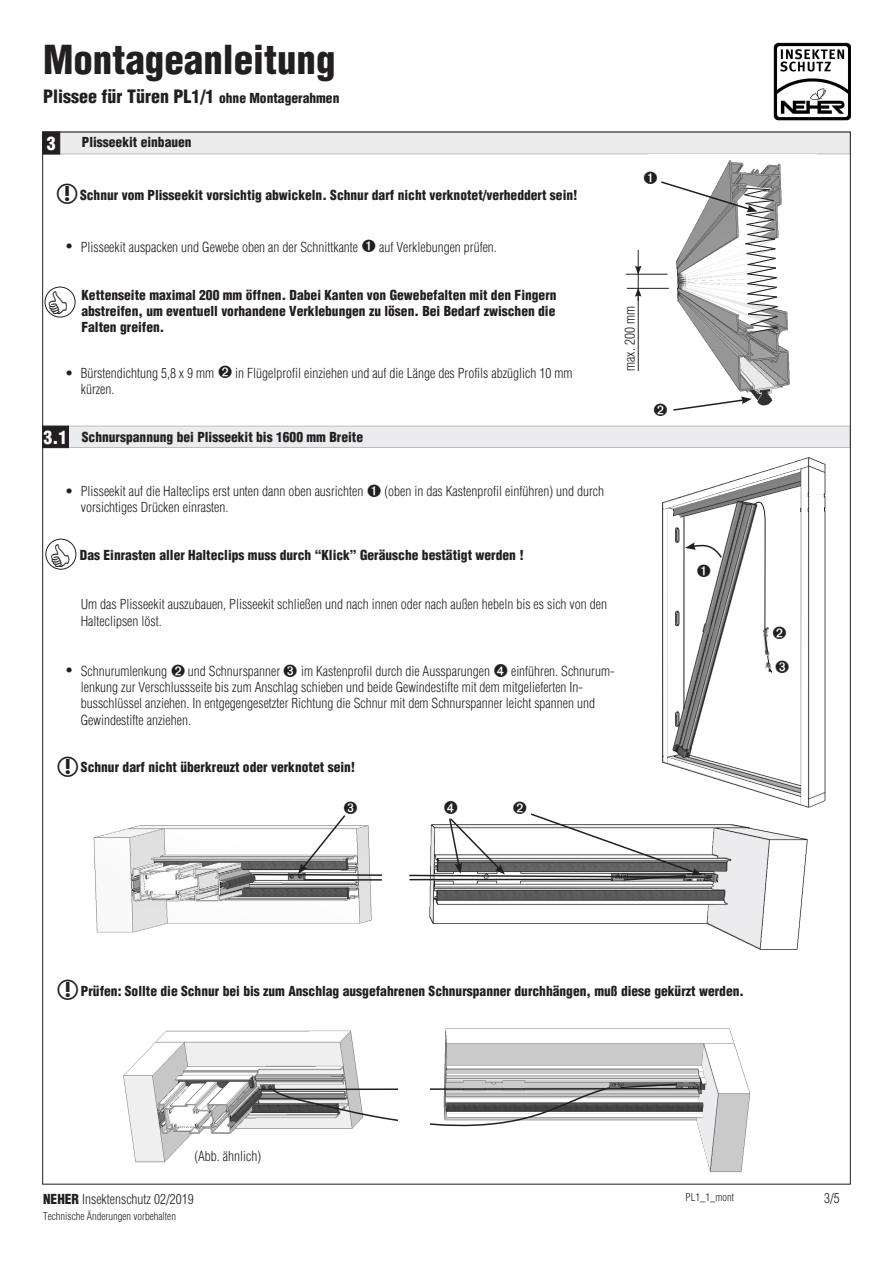
<style>
.page{position:relative;width:893px;height:1263px;background:#fff}
.page>*{position:absolute;margin:0;border:0;box-sizing:border-box;transform-origin:0 0}
.Überschriften{font:900 condensed 39px "Helvetica";color:#231f20}
.Überschriften-2{font:900 condensed 18px "Helvetica";color:#231f20}
.Überschriften-3{font:900 condensed 18px "Helvetica";color:#fff}
.Zubehör-Werkzeug{font:300 condensed 13.5px/16.2px "Helvetica";color:#231f20}
.Zubehör-Werkzeug-2{font:900 condensed 13.5px/16.2px "Helvetica";color:#231f20;text-align:justify}
.Überschriften-4{font:900 condensed 13.5px "Helvetica";color:#231f20}
.Zubehör-Werkzeug-3{font:300 condensed 10.5px "Helvetica";color:#231f20}
.s1{font-size:13.5px}
.s2{font-weight:900}
</style>
<div class="page">
<img style="left:774px;top:43px;width:76px;height:78px">
<div style="left:45px;top:539px;width:31px;height:31px;border:1px solid #231f20;border-radius:50%"></div>
<img style="left:806px;top:457px;width:20px;height:351px">
<hr style="left:795px;top:509px;width:33px;height:1px;background:#fff">
<hr style="left:804px;top:494px;width:24px;height:2px;background:#fff">
<img style="left:93px;top:825px;width:279px;height:108px">
<hr style="left:304px;top:879px;width:78px;height:2px;background:#231f20">
<img style="left:123px;top:1030px;width:230px;height:133px">
<img style="left:445px;top:1028px;width:306px;height:145px">
<svg style="left:257px;top:1045px;width:461px;height:125px"></svg>
<div style="left:43px;top:426px;width:807px;height:21px;background:#ececee"></div>
<div style="left:43px;top:426px;width:807px;height:22px;border:1px solid #bcbdc0"></div>
<div style="left:43px;top:426px;width:26px;height:22px;background:#231f20"></div>
<div style="left:43px;top:132px;width:807px;height:22px;background:#ececee;border:1px solid #bcbdc0"></div>
<div style="left:43px;top:132px;width:17px;height:22px;background:#231f20;border:1px solid #231f20"></div>
<img style="left:699px;top:160px;width:91px;height:241px">
<hr style="left:626px;top:274px;width:41px;height:1px;background:#231f20">
<hr style="left:627px;top:288px;width:42px;height:1px;background:#231f20">
<hr style="left:638px;top:294px;width:1px;height:77px;background:#231f20">
<div style="left:45px;top:287px;width:30px;height:30px;border:1px solid #231f20;border-radius:50%"></div>
<svg style="left:251px;top:815px;width:131px;height:62px"></svg>
<svg style="left:635px;top:171px;width:143px;height:161px"></svg>
<svg style="left:673px;top:389px;width:99px;height:22px"></svg>
<svg style="left:49px;top:291px;width:4px;height:23px"></svg>
<svg style="left:409px;top:458px;width:400px;height:490px"></svg>
<p class="Überschriften" style="left:43px;top:36px;width:294px">Montageanleitung</p>
<p class="Überschriften-2" style="left:43px;top:85px;width:298px">Plissee für Türen PL1/1 <span class="s1">ohne Montagerahmen</span></p>
<p class="Überschriften-3" style="left:47px;top:132px;width:11px">3</p>
<p class="Überschriften-4" style="left:82px;top:134px;width:111px">Plisseekit einbauen</p>
<p class="Zubehör-Werkzeug-2" style="left:80px;top:186px;width:499px">Schnur vom Plisseekit vorsichtig abwickeln. Schnur darf nicht verknotet/verheddert sein!</p>
<p class="Zubehör-Werkzeug" style="left:65px;top:238px;width:10px">•</p>
<p class="Zubehör-Werkzeug" style="left:81px;top:239px;width:279px">Plisseekit auspacken und Gewebe oben an der Schnittkante</p>
<p class="Zubehör-Werkzeug" style="left:379px;top:239px;width:119px">auf Verklebungen prüfen.</p>
<p class="Zubehör-Werkzeug-2" style="left:81px;top:286px;width:477px">Kettenseite maximal 200 mm öffnen. Dabei Kanten von Gewebefalten mit den Fingern abstreifen, um eventuell vorhandene Verklebungen zu lösen. Bei Bedarf zwischen die Falten greifen.</p>
<p class="Zubehör-Werkzeug" style="left:65px;top:365px;width:10px">•</p>
<p class="Zubehör-Werkzeug" style="left:81px;top:364px;width:135px">Bürstendichtung 5,8 x 9 mm</p>
<p class="Zubehör-Werkzeug" style="left:235px;top:364px;width:339px">in Flügelprofil einziehen und auf die Länge des Profils abzüglich 10 mm</p>
<p class="Zubehör-Werkzeug" style="left:81px;top:381px;width:35px">kürzen.</p>
<p class="Überschriften-3" style="left:43px;top:426px;width:25px">3.1</p>
<p class="Überschriften-4" style="left:82px;top:428px;width:283px">Schnurspannung bei Plisseekit bis 1600 mm Breite</p>
<p class="Zubehör-Werkzeug" style="left:622px;top:371px;width:66px;rotate:-90deg">max. 200 mm</p>
<p class="Zubehör-Werkzeug" style="left:65px;top:483px;width:10px">•</p>
<p class="Zubehör-Werkzeug" style="left:81px;top:483px;width:284px">Plisseekit auf die Halteclips erst unten dann oben ausrichten</p>
<p class="Zubehör-Werkzeug" style="left:384px;top:483px;width:221px">(oben in das Kastenprofil einführen) und durch</p>
<p class="Zubehör-Werkzeug" style="left:81px;top:499px;width:149px">vorsichtiges Drücken einrasten.</p>
<p class="Zubehör-Werkzeug-2" style="left:80px;top:547px;width:445px">Das Einrasten aller Halteclips muss durch “Klick” Geräusche bestätigt werden !</p>
<p class="Zubehör-Werkzeug" style="left:81px;top:596px;width:528px">Um das Plisseekit auszubauen, Plisseekit schließen und nach innen oder nach außen hebeln bis es sich von den<br>Halteclipsen löst.</p>
<p class="Zubehör-Werkzeug" style="left:65px;top:662px;width:10px">•</p>
<p class="Zubehör-Werkzeug" style="left:81px;top:663px;width:535px;text-indent:430px">einführen. Schnurum&shy;lenkung zur Verschlussseite bis zum Anschlag schieben und beide Gewindestifte mit dem mitgelieferten In&shy;busschlüssel anziehen. In entgegengesetzter Richtung die Schnur mit dem Schnurspanner leicht spannen und Gewindestifte anziehen.</p>
<p class="Zubehör-Werkzeug-2" style="left:81px;top:759px;width:276px">Schnur darf nicht überkreuzt oder verknotet sein!</p>
<p class="Zubehör-Werkzeug" style="left:81px;top:663px;width:88px">Schnurumlenkung</p>
<p class="Zubehör-Werkzeug" style="left:188px;top:663px;width:94px">und Schnurspanner</p>
<p class="Zubehör-Werkzeug" style="left:301px;top:663px;width:190px">im Kastenprofil durch die Aussparungen</p>
<p class="Zubehör-Werkzeug-2" style="left:81px;top:982px;width:664px">Prüfen: Sollte die Schnur bei bis zum Anschlag ausgefahrenen Schnurspanner durchhängen, muß diese gekürzt werden.</p>
<p class="Zubehör-Werkzeug" style="left:194px;top:1147px;width:68px">(Abb. ähnlich)</p>
<p class="Zubehör-Werkzeug" style="left:43px;top:1191px;width:152px"><span class="s2">NEHER</span> Insektenschutz 02/2019</p>
<p class="Zubehör-Werkzeug-3" style="left:43px;top:1210px;width:134px">Technische Änderungen vorbehalten</p>
<p class="Zubehör-Werkzeug-3" style="left:686px;top:1190px;width:50px">PL1_1_mont</p>
<p class="Zubehör-Werkzeug" style="left:824px;top:1190px;width:17px">3/5</p>
</div>
